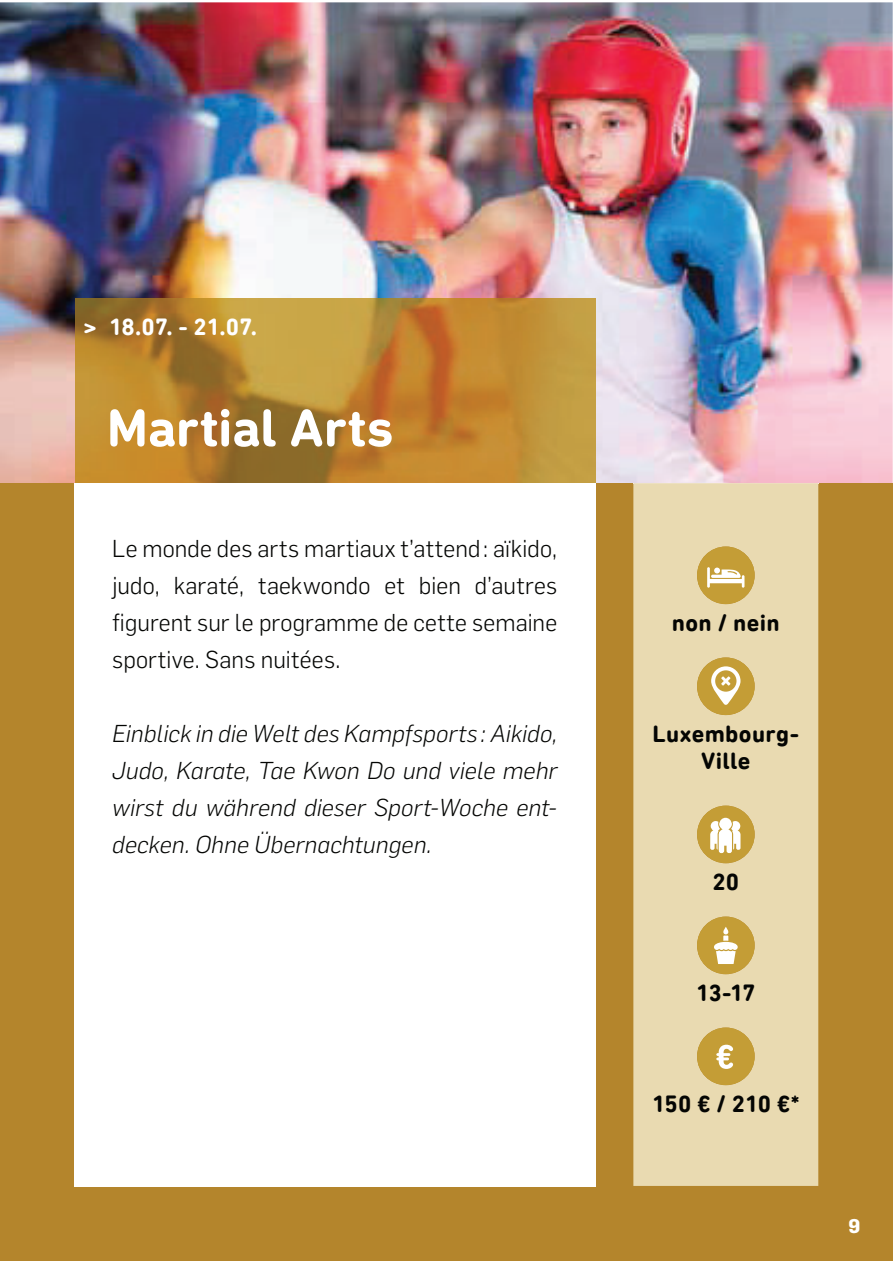
<style>
.page{position:relative;width:893px;height:1263px;background:#fff}
.page>*{position:absolute;margin:0;border:0;box-sizing:border-box;transform-origin:0 0}
.t1{font:700 54px "DIN Next Rounded LT Pro";letter-spacing:-.005em;color:#fff}
.t2{font:italic 300 24px/37px "Flama";letter-spacing:.01em;color:#040503;text-align:justify}
.t3{font:300 24px/37px "Flama";letter-spacing:.005em;color:#040503;text-align:justify}
.t4{font:700 24px/27px "DIN Next Rounded LT Pro";letter-spacing:.015em;color:#040503;text-align:center}
.t5{font:700 24px "DIN Next Rounded LT Pro";letter-spacing:-.005em;color:#fff}
.t6{font:700 19.5px "Flama";color:#fff}
</style>
<div class="page">
<img style="left:0;top:2px;width:893px;height:481px">
<div style="left:0;top:483px;width:893px;height:777px;background:#b4852c"></div>
<div style="left:633px;top:483px;width:185px;height:703px;background:#e9dab1"></div>
<div style="left:697px;top:658px;width:58px;height:57px;background:#c49d36;border-radius:50%"></div>
<svg style="left:711px;top:666px;width:29px;height:39px"></svg>
<div style="left:697px;top:917px;width:58px;height:57px;background:#c49d36;border-radius:50%"></div>
<svg style="left:714px;top:927px;width:24px;height:37px"></svg>
<div style="left:697px;top:547px;width:58px;height:57px;background:#c49d36;border-radius:50%"></div>
<svg style="left:707px;top:567px;width:37px;height:21px"></svg>
<div style="left:697px;top:1028px;width:58px;height:57px;background:#c49d36;border-radius:50%"></div>
<svg style="left:716px;top:1045px;width:17px;height:24px"></svg>
<div style="left:697px;top:806px;width:58px;height:57px;background:#c49d36;border-radius:50%"></div>
<svg style="left:710px;top:818px;width:30px;height:35px"></svg>
<img style="left:75px;top:298px;width:520px;height:185px">
<div style="left:74px;top:483px;width:521px;height:703px;background:#fff"></div>
<p class="t5" style="left:84px;top:317px;width:175px">&gt; 18.07. - 21.07.</p>
<h1 class="t1" style="left:107px;top:406px;width:288px">Martial Arts</h1>
<p class="t3" style="left:112px;top:533px;width:447px">Le monde des arts martiaux t’attend: aïkido, judo, karaté, taekwondo et bien d’autres figurent sur le programme de cette semaine sportive. Sans nuitées.</p>
<p class="t2" style="left:112px;top:717px;width:447px">Einblick in die Welt des Kampfsports : Aikido, Judo, Karate, Tae Kwon Do und viele mehr wirst du während dieser Sport-Woche ent&shy;decken. Ohne Übernachtungen.</p>
<p class="t4" style="left:672px;top:612px;width:109px">non / nein</p>
<p class="t4" style="left:652px;top:723px;width:148px">Luxembourg-<br>Ville</p>
<p class="t4" style="left:712px;top:871px;width:28px">20</p>
<p class="t4" style="left:696px;top:981px;width:61px">13-17</p>
<p class="t4" style="left:652px;top:1092px;width:149px">150 € / 210 €*</p>
<p class="t6" style="left:848px;top:1215px;width:13px">9</p>
</div>
